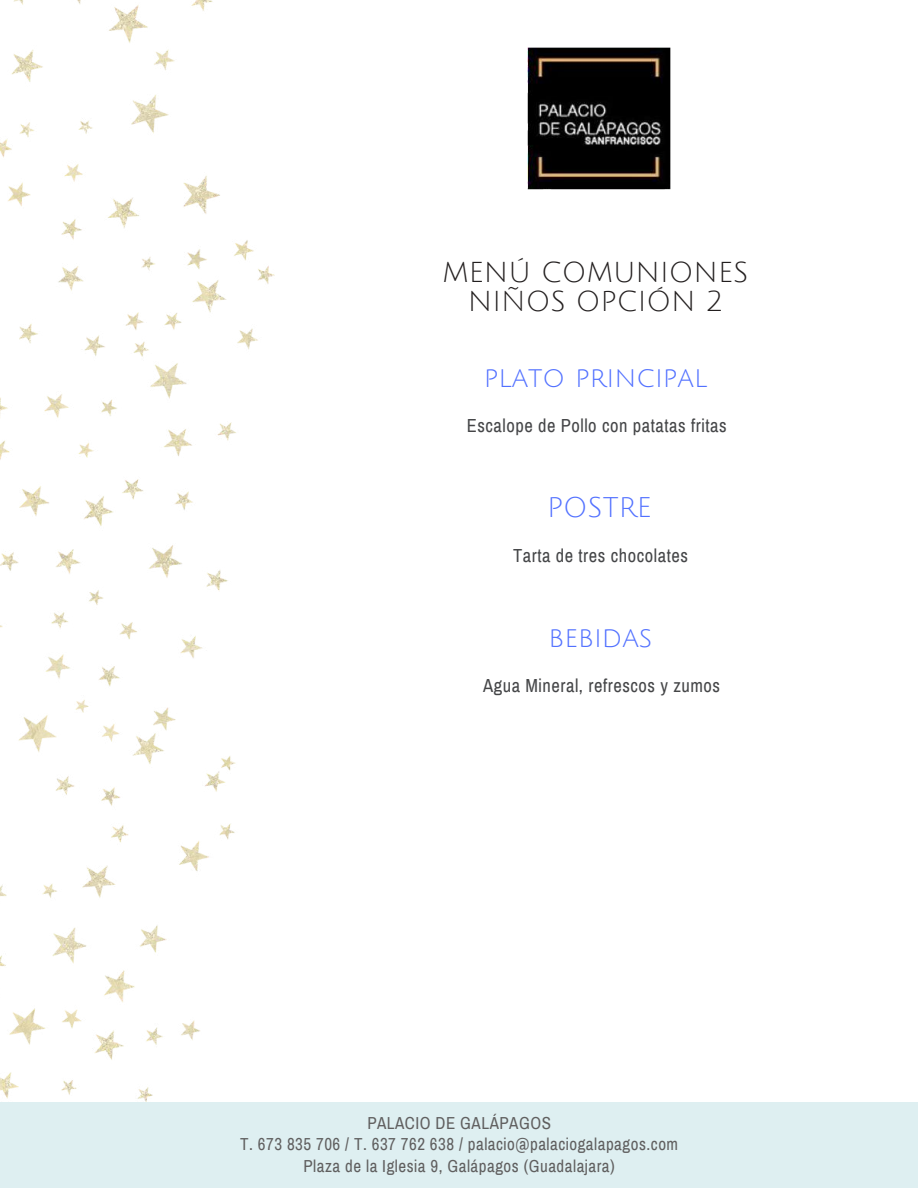
<style>
.page{position:relative;width:918px;height:1188px;background:#fff}
.page>*{position:absolute;margin:0;border:0;box-sizing:border-box;transform-origin:0 0}
.t1{font:28.05px/29.2px "Julius Sans One";color:#231f1f;text-align:center}
.t2{font:27.75px "Julius Sans One";color:#5271ff}
.t3{font:18.45px "Archivo Narrow";letter-spacing:.03em;color:#454648}
.t4{font:16.95px/21.3px "Archivo Narrow";letter-spacing:.03em;color:#605f5f;text-align:center}
</style>
<div class="page">
<img style="left:528px;top:47px;width:143px;height:143px">
<img style="left:0;top:0;width:274px;height:1102px">
<div style="left:0;top:1102px;width:918px;height:86px;background:#deeff1"></div>
<h1 class="t1" style="left:443px;top:258px;width:307px">MENÚ COMUNIONES<br>NIÑOS OPCIÓN 2</h1>
<h2 class="t2" style="left:484px;top:363px;width:225px">plato principal</h2>
<p class="t3" style="left:467px;top:416px;width:262px">Escalope de Pollo con patatas fritas</p>
<h2 class="t2" style="left:547px;top:493px;width:106px">POSTRE</h2>
<p class="t3" style="left:513px;top:546px;width:177px">Tarta de tres chocolates</p>
<h2 class="t2" style="left:549px;top:623px;width:105px">bebidas</h2>
<p class="t3" style="left:483px;top:676px;width:239px">Agua Mineral, refrescos y zumos</p>
<p class="t4" style="left:240px;top:1112px;width:440px">PALACIO DE GALÁPAGOS<br>T. 673 835 706 / T. 637 762 638 / palacio@palaciogalapagos.com<br>Plaza de la Iglesia 9, Galápagos (Guadalajara)</p>
</div>
